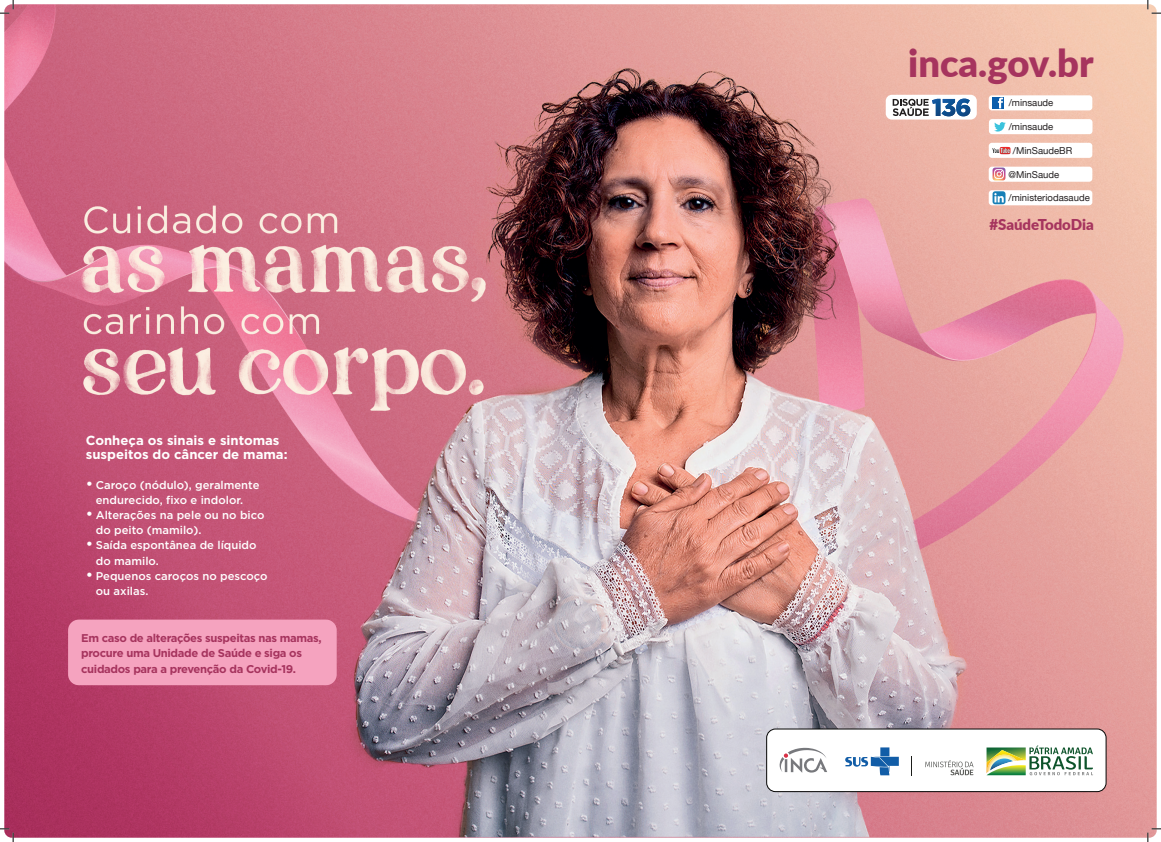
<style>
.page{position:relative;width:1161px;height:842px;background:#fff}
.page>*{position:absolute;margin:0;border:0;box-sizing:border-box;transform-origin:0 0}
.t1{font:900 38px "Lato";color:#a6345e}
.t2{font:900 15px "Lato";color:#a6345e}
.t3{font:700 13.12px/14.2px "Gotham HTF";color:#fff}
.t4{font:500 11.25px/15.2px "Gotham HTF";color:#fff}
.t5{font:700 11.25px/15.6px "Gotham HTF";letter-spacing:-.03em;color:#a6345e}
.t6{font:9.5px "Helvetica Neue";color:#231f20}
.s1{font-size:15px}
</style>
<div class="page">
<img style="left:4px;top:4px;width:1152px;height:833px">
<div style="left:68px;top:619px;width:268px;height:66px;background:#f5a3bf;border-radius:11px"></div>
<div style="left:766px;top:728px;width:339px;height:63px;background:#fff;border:1px solid #050504;border-radius:9px"></div>
<svg style="left:845px;top:747px;width:53px;height:28px"></svg>
<svg style="left:925px;top:760px;width:48px;height:15px"></svg>
<svg style="left:986px;top:745px;width:106px;height:30px"></svg>
<svg style="left:911px;top:756px;width:1px;height:19px"></svg>
<svg style="left:779px;top:747px;width:48px;height:25px"></svg>
<div style="left:885px;top:95px;width:91px;height:24px;background:#fff;border-radius:6px"></div>
<svg style="left:892px;top:99px;width:78px;height:17px"></svg>
<div style="left:988px;top:95px;width:104px;height:15px;background:#fff;border-radius:3px"></div>
<div style="left:988px;top:119px;width:104px;height:15px;background:#fff;border-radius:3px"></div>
<div style="left:988px;top:143px;width:104px;height:15px;background:#fff;border-radius:3px"></div>
<div style="left:988px;top:167px;width:104px;height:15px;background:#fff;border-radius:3px"></div>
<div style="left:988px;top:190px;width:104px;height:15px;background:#fff;border-radius:3px"></div>
<div style="left:992px;top:97px;width:11px;height:12px;background:#0a5dac"></div>
<svg style="left:997px;top:97px;width:5px;height:11px"></svg>
<svg style="left:994px;top:122px;width:11px;height:9px"></svg>
<svg style="left:992px;top:147px;width:18px;height:7px"></svg>
<svg style="left:992px;top:167px;width:13px;height:13px"></svg>
<svg style="left:992px;top:191px;width:13px;height:13px"></svg>
<svg style="left:994px;top:193px;width:9px;height:9px"></svg>
<svg style="left:0;top:0;width:14px;height:14px"></svg>
<svg style="left:0;top:828px;width:14px;height:13px"></svg>
<svg style="left:1147px;top:0;width:13px;height:14px"></svg>
<svg style="left:1147px;top:828px;width:13px;height:13px"></svg>
<p class="t3" style="left:86px;top:432px;width:203px">Conheça os sinais e sintomas suspeitos do câncer de mama:</p>
<p class="t4" style="left:86px;top:476px;width:175px;text-align:center"><span class="s1">•</span> Caroço (nódulo), geralmente endurecido, fixo e indolor.</p>
<p class="t4" style="left:96px;top:507px;width:170px;text-indent:-10px"><span class="s1">•</span> Alterações na pele ou no bico do peito (mamilo).</p>
<p class="t4" style="left:96px;top:537px;width:162px;text-indent:-10px"><span class="s1">•</span> Saída espontânea de líquido do mamilo.</p>
<p class="t4" style="left:96px;top:568px;width:173px;text-indent:-10px"><span class="s1">•</span> Pequenos caroços no pescoço ou axilas.</p>
<p class="t5" style="left:81px;top:629px;width:242px">Em caso de alterações suspeitas nas mamas, procure uma Unidade de Saúde e siga os cuidados para a prevenção da Covid-19.</p>
<h1 class="t1" style="left:908px;top:34px;width:187px">inca.gov.br</h1>
<p class="t6" style="left:1008px;top:96px;width:46px">/minsaude</p>
<p class="t6" style="left:1008px;top:120px;width:46px">/minsaude</p>
<p class="t6" style="left:1012px;top:143px;width:61px">/MinSaudeBR</p>
<p class="t6" style="left:1008px;top:167px;width:52px">@MinSaude</p>
<p class="t6" style="left:1008px;top:190px;width:83px">/ministeriodasaude</p>
<h2 class="t2" style="left:989px;top:213px;width:106px">#SaúdeTodoDia</h2>
</div>
